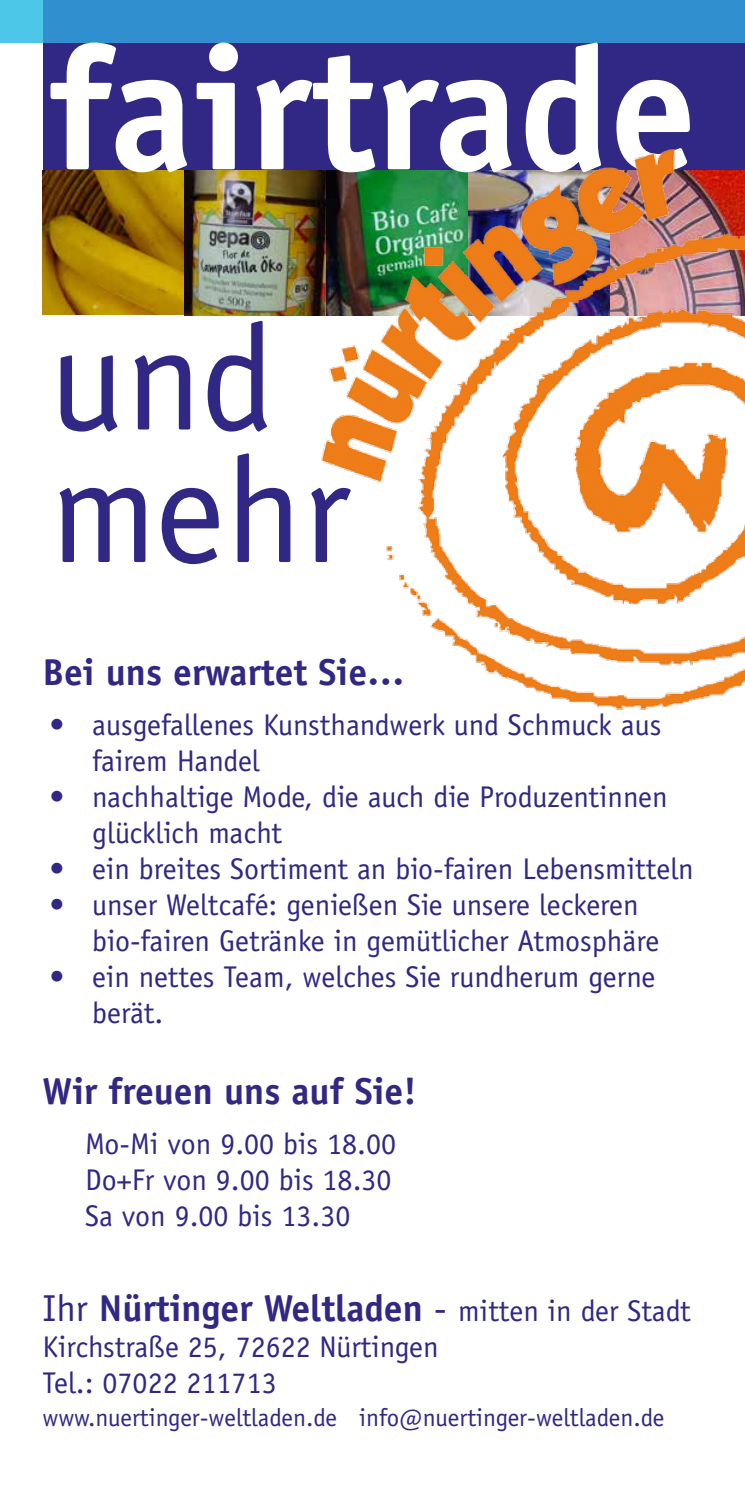
<style>
.page{position:relative;width:745px;height:1489px;background:#fff}
.page>*{position:absolute;margin:0;border:0;box-sizing:border-box;transform-origin:0 0}
.t1{font:700 175px "Officina Sans Std";color:#fff}
.t2{font:150px/132.5px "Officina Sans Std";color:#302884}
.t3{font:700 37.5px "Officina Sans Std";color:#302884}
.t4{font:30px/36px "Officina Sans Std";color:#302884}
.t5{font:25px "Officina Sans Std";color:#302884}
.s1{font-weight:400}
.s2{font-weight:400;font-size:30px}
</style>
<div class="page">
<div style="left:43px;top:0;width:701px;height:177px;background:#302884"></div>
<div style="left:0;top:0;width:744px;height:43px;background:#308fcf"></div>
<img style="left:43px;top:170px;width:265px;height:145px">
<img style="left:308px;top:149px;width:436px;height:561px">
<h1 class="t1" style="left:48px;top:1px;width:650px">fairtrade</h1>
<h2 class="t2" style="left:50px;top:313px;width:302px">und mehr</h2>
<p class="t3" style="left:43px;top:648px;width:363px">Bei uns erwartet Sie…</p>
<p class="t4" style="left:92px;top:707px;width:570px;text-indent:-43px">• ausgefallenes Kunsthandwerk und Schmuck aus fairem Handel</p>
<p class="t4" style="left:92px;top:779px;width:576px;text-indent:-43px">• nachhaltige Mode, die auch die Produzentinnen glücklich macht</p>
<p class="t4" style="left:50px;top:851px;width:645px">• ein breites Sortiment an bio-fairen Lebensmitteln</p>
<p class="t4" style="left:92px;top:887px;width:568px;text-indent:-43px">• unser Weltcafé: genießen Sie unsere leckeren bio-fairen Getränke in gemütlicher Atmosphäre</p>
<p class="t4" style="left:92px;top:959px;width:564px;text-indent:-43px">• ein nettes Team, welches Sie rundherum gerne berät.</p>
<p class="t3" style="left:43px;top:1067px;width:375px">Wir freuen uns auf Sie!</p>
<p class="t4" style="left:85px;top:1126px;width:312px">Mo-Mi von 9.00 bis 18.00<br>Do+Fr von 9.00 bis 18.30<br>Sa von 9.00 bis 13.30</p>
<p class="t3" style="left:43px;top:1284px;width:649px"><span class="s1">Ihr</span> Nürtinger Weltladen <span class="s1">-</span> <span class="s2">mitten in der Stadt</span></p>
<p class="t4" style="left:43px;top:1328px;width:397px">Kirchstraße 25, 72622 Nürtingen<br>Tel.: 07022 211713</p>
<p class="t5" style="left:43px;top:1402px;width:623px">www.nuertinger-weltladen.de info@nuertinger-weltladen.de</p>
</div>
